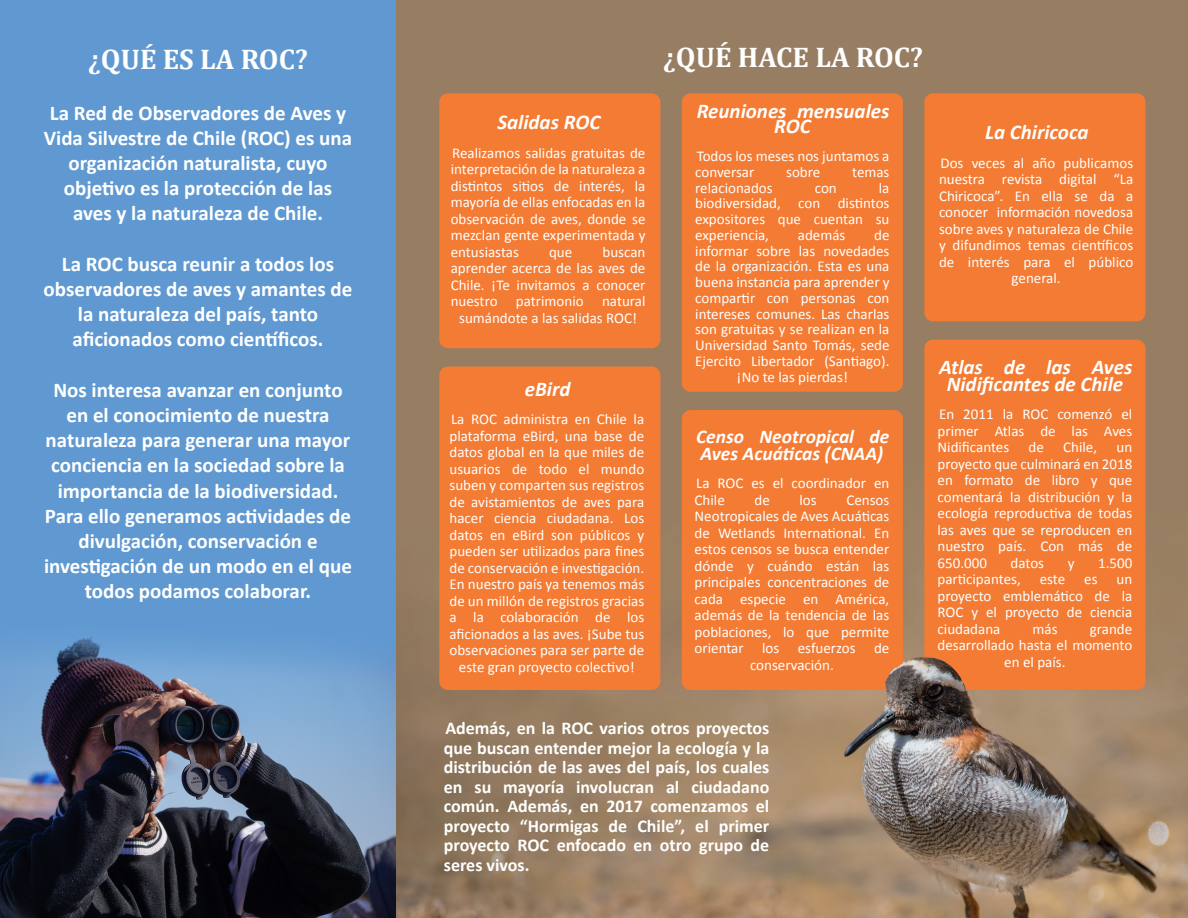
<style>
.page{position:relative;width:1188px;height:918px;background:#fff}
.page>*{position:absolute;margin:0;border:0;box-sizing:border-box;transform-origin:0 0}
.t1{font:700 28.5px "Cambria";color:#fff}
.t2{font:700 21px/25.2px "Calibri";color:#fff;text-align:center}
.t3{font:italic 700 21px/15.8px "Calibri";color:#fff;text-align:center}
.t4{font:italic 700 19.5px/16.5px "Calibri";color:#fff}
.t5{font:700 18px/19.5px "Calibri";color:#fff;text-align:justify}
.t6{font:15px/16.5px "Calibri";color:#fff;text-align:justify}
</style>
<div class="page">
<svg style="left:0;top:0;width:396px;height:918px;background:#5884b1"></svg>
<img style="left:396px;top:0;width:792px;height:918px">
<div style="left:439px;top:93px;width:221px;height:255px;background:#f37b33;border-radius:9px"></div>
<div style="left:682px;top:93px;width:221px;height:299px;background:#f37b33;border-radius:9px"></div>
<div style="left:924px;top:93px;width:221px;height:228px;background:#f37b33;border-radius:9px"></div>
<div style="left:439px;top:367px;width:221px;height:323px;background:#f37b33;border-radius:9px"></div>
<div style="left:682px;top:410px;width:221px;height:280px;background:#f37b33;border-radius:9px"></div>
<div style="left:924px;top:340px;width:221px;height:350px;background:#f37b33;border-radius:9px"></div>
<img style="left:853px;top:657px;width:127px;height:85px">
<h1 class="t1" style="left:88px;top:39px;width:221px">¿QUÉ ES LA ROC?</h1>
<h2 class="t2" style="left:44px;top:99px;width:310px">La Red de Observadores de Aves y<br>Vida Silvestre de Chile (ROC) es una organización naturalista, cuyo objetivo es la protección de las aves y la naturaleza de Chile.</h2>
<h2 class="t2" style="left:44px;top:251px;width:310px">La ROC busca reunir a todos los observadores de aves y amantes de la naturaleza del país, tanto aficionados como científicos.</h2>
<p class="t2" style="left:44px;top:377px;width:309px">Nos interesa avanzar en conjunto en el conocimiento de nuestra naturaleza para generar una mayor conciencia en la sociedad sobre la importancia de la biodiversidad.<br>Para ello generamos actividades de divulgación, conservación e investigación de un modo en el que todos podamos colaborar.</p>
<h2 class="t3" style="left:497px;top:114px;width:104px">Salidas ROC</h2>
<p class="t6" style="left:451px;top:144px;width:196px">Realizamos salidas gratuitas de interpretación de la naturaleza a distintos sitios de interés, la mayoría de ellas enfocadas en la observación de aves, donde se mezclan gente experimentada y entusiastas</p>
<p class="t6" style="left:549px;top:243px;width:25px">que</p>
<p class="t6" style="left:603px;top:243px;width:44px">buscan</p>
<p class="t6" style="left:451px;top:260px;width:196px">aprender acerca de las aves de</p>
<p class="t6" style="left:451px;top:276px;width:196px">Chile. ¡Te invitamos a conocer</p>
<p class="t6" style="left:451px;top:293px;width:196px">nuestro patrimonio natural</p>
<p class="t6" style="left:459px;top:309px;width:179px">sumándote a las salidas ROC!</p>
<h2 class="t3" style="left:525px;top:380px;width:47px">eBird</h2>
<p class="t6" style="left:450px;top:411px;width:196px;text-align:center">La ROC administra en Chile la plataforma eBird, una base de datos global en la que miles de usuarios de todo el mundo suben y comparten sus registros de avistamientos de aves para hacer ciencia ciudadana. Los datos en eBird son públicos y pueden ser utilizados para fines de conservación e investigación.<br>En nuestro país ya tenemos más de un millón de registros gracias a la colaboración de los aficionados a las aves. ¡Sube tus observaciones para ser parte de este gran proyecto colectivo!</p>
<h1 class="t1" style="left:663px;top:37px;width:262px">¿QUÉ HACE LA ROC?</h1>
<h2 class="t3" style="left:697px;top:102px;width:194px">Reuniones mensuales<br>ROC</h2>
<p class="t6" style="left:695px;top:148px;width:196px;line-height:15.8px">Todos los meses nos juntamos a conversar</p>
<p class="t6" style="left:786px;top:163px;width:36px">sobre</p>
<p class="t6" style="left:852px;top:163px;width:39px">temas</p>
<p class="t6" style="left:695px;top:179px;width:196px;line-height:15.8px;text-indent:184px">la biodiversidad, con distintos expositores que cuentan su experiencia,</p>
<p class="t6" style="left:695px;top:179px;width:79px">relacionados</p>
<p class="t6" style="left:815px;top:179px;width:23px">con</p>
<p class="t6" style="left:798px;top:226px;width:49px">además</p>
<p class="t6" style="left:874px;top:226px;width:17px">de</p>
<p class="t6" style="left:695px;top:242px;width:196px">informar sobre las novedades</p>
<p class="t6" style="left:695px;top:258px;width:196px">de la organización. Esta es una</p>
<p class="t6" style="left:695px;top:273px;width:196px">buena instancia para aprender y</p>
<p class="t6" style="left:695px;top:289px;width:196px">compartir con personas con</p>
<p class="t6" style="left:695px;top:305px;width:196px">intereses comunes. Las charlas</p>
<p class="t6" style="left:695px;top:321px;width:196px">son gratuitas y se realizan en la</p>
<p class="t6" style="left:695px;top:336px;width:196px">Universidad Santo Tomás, sede</p>
<p class="t6" style="left:695px;top:352px;width:196px">Ejercito Libertador (Santiago).</p>
<p class="t6" style="left:737px;top:368px;width:113px">¡No te las pierdas!</p>
<h3 class="t4" style="left:696px;top:428px;width:195px">Censo Neotropical de<br>Aves Acuáticas (CNAA)</h3>
<p class="t6" style="left:695px;top:475px;width:196px">La ROC es el coordinador en<br>Chile</p>
<p class="t6" style="left:755px;top:491px;width:17px">de</p>
<p class="t6" style="left:800px;top:491px;width:19px">los</p>
<p class="t6" style="left:846px;top:491px;width:44px">Censos</p>
<p class="t6" style="left:695px;top:508px;width:196px">Neotropicales de Aves Acuáticas</p>
<p class="t6" style="left:695px;top:524px;width:196px">de Wetlands International. En</p>
<p class="t6" style="left:695px;top:541px;width:196px">estos censos se busca entender</p>
<p class="t6" style="left:695px;top:557px;width:196px">dónde y cuándo están las</p>
<p class="t6" style="left:695px;top:574px;width:196px">principales concentraciones de</p>
<p class="t6" style="left:695px;top:590px;width:196px">cada especie en América,</p>
<p class="t6" style="left:695px;top:607px;width:196px">además de la tendencia de las</p>
<p class="t6" style="left:695px;top:623px;width:196px">poblaciones, lo que permite</p>
<p class="t6" style="left:695px;top:640px;width:196px">orientar los esfuerzos de</p>
<p class="t6" style="left:750px;top:656px;width:85px">conservación.</p>
<h2 class="t3" style="left:985px;top:124px;width:105px">La Chiricoca</h2>
<p class="t6" style="left:939px;top:154px;width:196px;text-align:center">Dos veces al año publicamos nuestra revista digital “La<br>Chiricoca”. En ella se da a conocer información novedosa sobre aves y naturaleza de Chile y difundimos temas científicos de interés para el público general.</p>
<h2 class="t3" style="left:939px;top:358px;width:195px;line-height:16.5px">Atlas de las Aves<br>Nidificantes de Chile</h2>
<p class="t6" style="left:938px;top:406px;width:196px">En 2011 la ROC comenzó el primer Atlas de las Aves Nidificantes</p>
<p class="t6" style="left:1029px;top:439px;width:17px">de</p>
<p class="t6" style="left:1063px;top:439px;width:35px">Chile,</p>
<p class="t6" style="left:938px;top:439px;width:196px;text-indent:179px">un proyecto que culminará en 2018 en formato de libro y que comentará la distribución y la ecología reproductiva de todas las aves que se reproducen en nuestro país. Con más de 650.000</p>
<p class="t6" style="left:1011px;top:554px;width:35px">datos</p>
<p class="t6" style="left:1068px;top:554px;width:8px">y</p>
<p class="t6" style="left:1098px;top:554px;width:36px">1.500</p>
<p class="t6" style="left:938px;top:571px;width:85px">participantes,</p>
<p class="t6" style="left:1040px;top:571px;width:27px">este</p>
<p class="t6" style="left:1084px;top:571px;width:15px">es</p>
<p class="t6" style="left:938px;top:571px;width:196px;text-indent:179px">un proyecto emblemático de la ROC y el proyecto de ciencia ciudadana</p>
<p class="t6" style="left:1033px;top:620px;width:27px">más</p>
<p class="t6" style="left:1090px;top:620px;width:44px">grande</p>
<p class="t6" style="left:938px;top:637px;width:196px">desarrollado hasta el momento</p>
<p class="t6" style="left:1004px;top:653px;width:63px">en el país.</p>
<p class="t5" style="left:444px;top:718px;width:327px">Además, en la ROC varios otros proyectos que buscan entender mejor la ecología y la distribución de las aves del país, los cuales en su mayoría involucran al ciudadano común. Además, en 2017 comenzamos el proyecto “Hormigas de Chile”, el primer proyecto ROC enfocado en otro grupo de seres vivos.</p>
</div>
